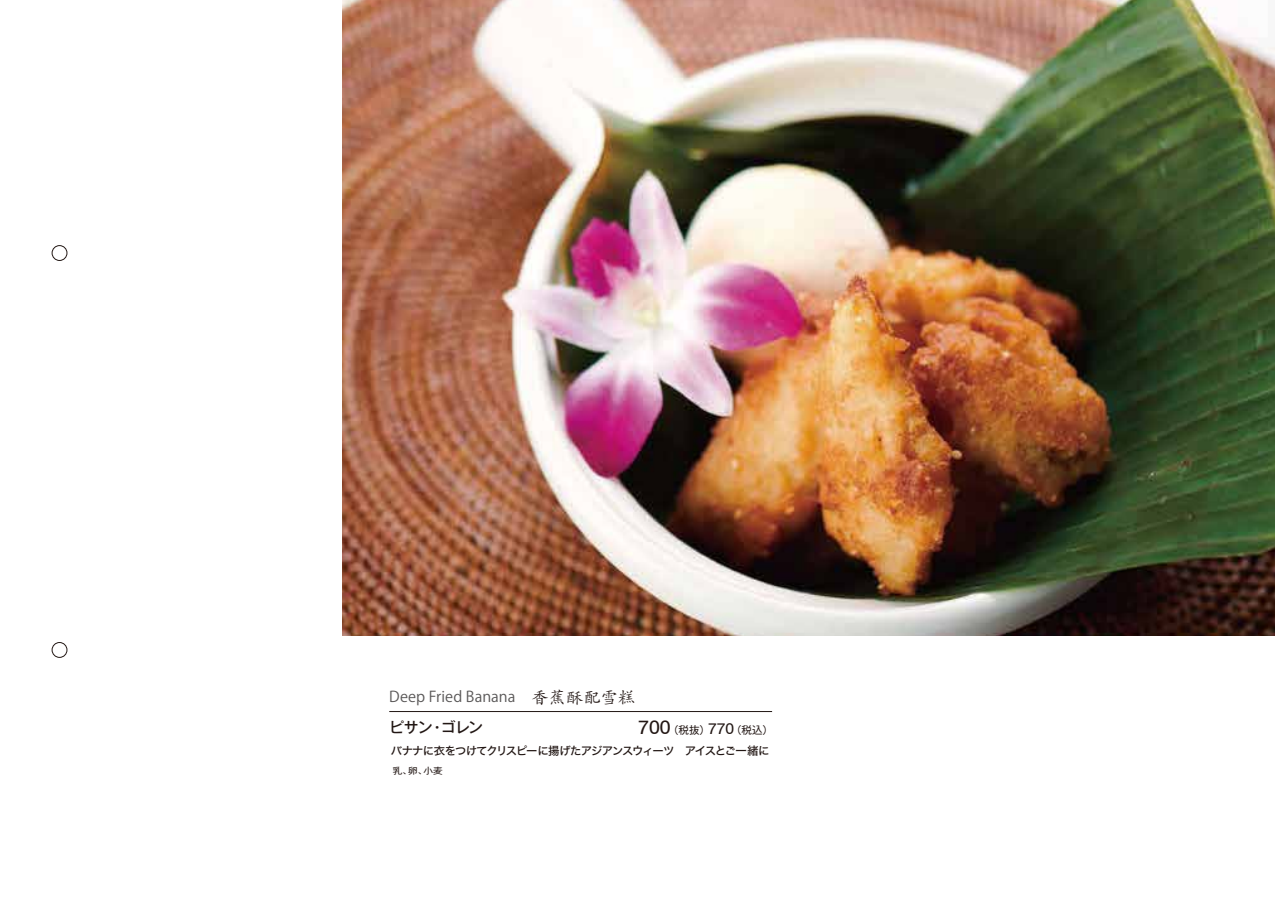
<style>
.page{position:relative;width:1275px;height:903px;background:#fff}
.page>*{position:absolute;margin:0;border:0;box-sizing:border-box;transform-origin:0 0}
.t1{font:17.32px "Adobe Kaiti Std";color:#221714}
.t2{font:15.75px "Swiss 721 BT";color:#221714}
.t3{font:14.88px "Koz Go Pro";letter-spacing:.005em;color:#595757}
.t4{font:500 14.88px "Gothic MB101 Pro";letter-spacing:-.055em;color:#221714}
.t5{font:11.38px "Hira Kaku Std W5";letter-spacing:-.08em;color:#221714}
.t6{font:10.5px "Gothic MB101 Pro";color:#221714}
.t7{font:8.58px "Gothic MB101 Pro";color:#221714;scale:1.11 1}
.s1{font-family:"Swiss 721 BT";font-size:19.78px}
</style>
<div class="page">
<div style="left:52px;top:245px;width:15px;height:16px;border:1px solid #221714;border-radius:50%"></div>
<div style="left:52px;top:642px;width:15px;height:16px;border:1px solid #221714;border-radius:50%"></div>
<img style="left:343px;top:0;width:932px;height:636px">
<hr style="left:389px;top:711px;width:383px;height:1px;background:#221714">
<h1 class="t1" style="left:531px;top:687px;width:106px">香蕉酥配雪糕</h1>
<h3 class="t3" style="left:389px;top:687px;width:128px">Deep Fried Banana</h3>
<h3 class="t4" style="left:389px;top:715px;width:95px">ピサン・ゴレン</h3>
<p class="t5" style="left:391px;top:742px;width:380px">バナナに衣をつけてクリスピーに揚げたアジアンスウィーツ　アイスとご一緒に</p>
<p class="t6" style="left:638px;top:721px;width:73px"><span class="s1">700</span>（税抜）</p>
<p class="t6" style="left:731px;top:721px;width:43px">（税込）</p>
<h2 class="t2" style="left:708px;top:718px;width:27px">770</h2>
<p class="t7" style="left:393px;top:763px;width:47px">乳、卵、小麦</p>
</div>
